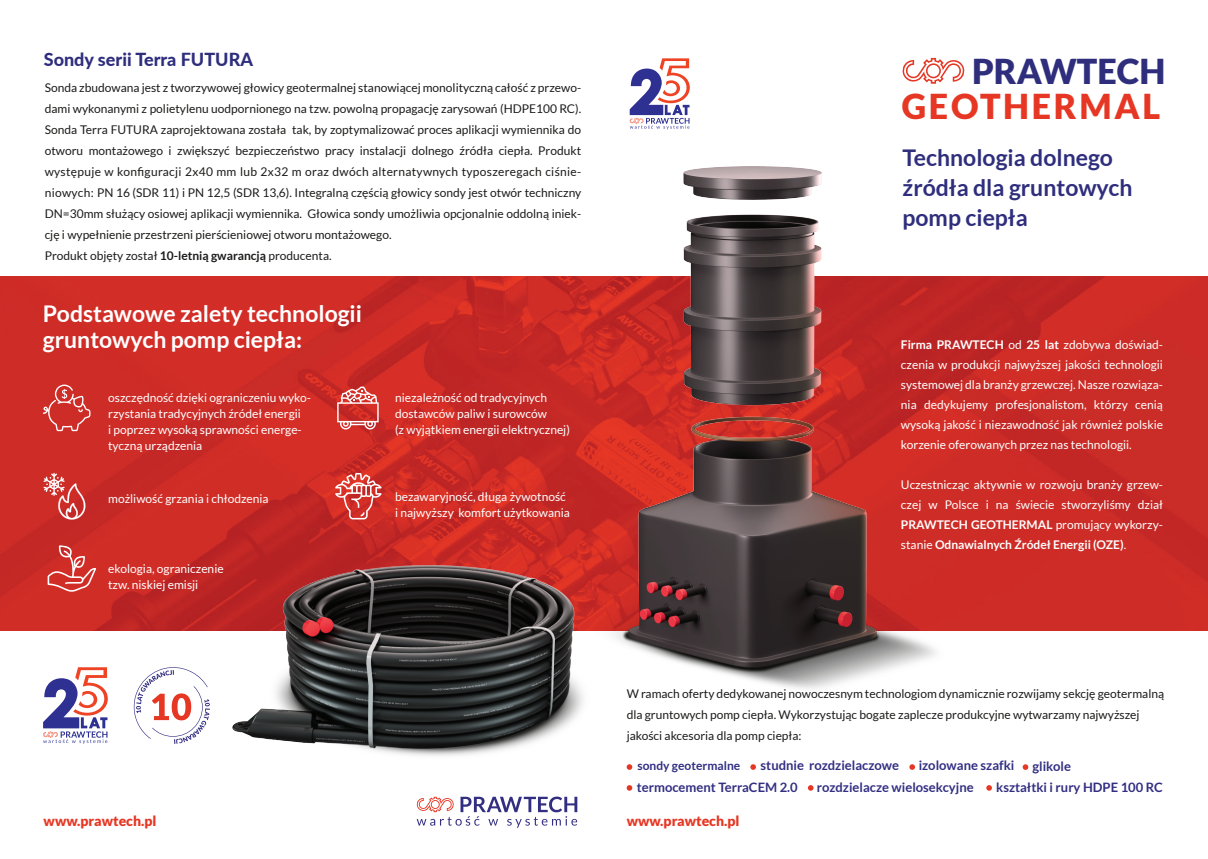
<style>
.page{position:relative;width:1208px;height:859px;background:#fff}
.page>*{position:absolute;margin:0;border:0;box-sizing:border-box;transform-origin:0 0}
.t1{font:900 34.3px "Lato";letter-spacing:.075em;color:#e63724}
.t2{font:900 34.3px "Lato";color:#2f2e7d}
.t3{font:700 23px/26px "Lato";color:#fff}
.t4{font:700 23px/30px "Lato";color:#2f2e7d}
.t5{font:800 18px "Lato";color:#2f2e7d}
.t6{font:900 14px "Lato";color:#e63724}
.t7{font:700 13px "Lato";color:#322e82}
.t8{font:12px/21px "Lato";color:#1b1b1a}
.t9{font:12px/20px "Lato";color:#fff}
.t10{font:700 12px "Lato";color:#322e82}
.s1{font-weight:700}
</style>
<div class="page">
<svg style="left:416px;top:796px;width:161px;height:32px"></svg>
<svg style="left:902px;top:58px;width:63px;height:26px"></svg>
<svg style="left:750px;top:764px;width:6px;height:6px"></svg>
<svg style="left:909px;top:764px;width:6px;height:6px"></svg>
<svg style="left:986px;top:785px;width:6px;height:6px"></svg>
<svg style="left:808px;top:785px;width:5px;height:6px"></svg>
<svg style="left:1022px;top:764px;width:6px;height:6px"></svg>
<svg style="left:134px;top:671px;width:22px;height:68px"></svg>
<img style="left:0;top:277px;width:1208px;height:354px">
<svg style="left:43px;top:385px;width:47px;height:46px;background:#d34945"></svg>
<svg style="left:337px;top:387px;width:42px;height:43px;background:#d9625e"></svg>
<svg style="left:43px;top:473px;width:42px;height:47px;background:#d55653"></svg>
<svg style="left:335px;top:473px;width:46px;height:46px;background:#db5e59"></svg>
<img style="left:590px;top:166px;width:354px;height:523px">
<svg style="left:48px;top:545px;width:48px;height:47px;background:#d7504b"></svg>
<img style="left:156px;top:520px;width:536px;height:271px">
<svg style="left:629px;top:58px;width:61px;height:71px"></svg>
<svg style="left:43px;top:667px;width:65px;height:77px"></svg>
<h3 class="t5" style="left:44px;top:46px;width:211px">Sondy serii Terra FUTURA</h3>
<p class="t8" style="left:45px;top:77px;width:538px">Sonda zbudowana jest z tworzywowej głowicy geotermalnej stanowiącej monolityczną całość z przewo&shy;dami wykonanymi z polietylenu uodpornionego na tzw. powolną propagację zarysowań (HDPE100 RC).<br>Sonda Terra FUTURA zaprojektowana została tak, by zoptymalizować proces aplikacji wymiennika do otworu montażowego i zwiększyć bezpieczeństwo pracy instalacji dolnego źródła ciepła. Produkt występuje w konfiguracji 2x40 mm lub 2x32 m oraz dwóch alternatywnych typoszeregach ciśnie&shy;niowych: PN 16 (SDR 11) i PN 12,5 (SDR 13,6). Integralną częścią głowicy sondy jest otwór techniczny DN=30mm służący osiowej aplikacji wymiennika. Głowica sondy umożliwia opcjonalnie oddolną iniek&shy;cję i wypełnienie przestrzeni pierścieniowej otworu montażowego.<br>Produkt objęty został <span class="s1">10-letnią gwarancją</span> producenta.</p>
<h2 class="t3" style="left:43px;top:300px;width:321px">Podstawowe zalety technologii gruntowych pomp ciepła:</h2>
<p class="t9" style="left:108px;top:389px;width:204px;line-height:16px">oszczędność dzięki ograniczeniu wyko&shy;rzystania tradycyjnych źródeł energii<br>i poprzez wysoką sprawności energe&shy;tyczną urządzenia</p>
<p class="t9" style="left:395px;top:389px;width:176px;line-height:16px">niezależność od tradycyjnych dostawców paliw i surowców<br>(z wyjątkiem energii elektrycznej)</p>
<p class="t9" style="left:108px;top:488px;width:162px">możliwość grzania i chłodzenia</p>
<p class="t9" style="left:395px;top:489px;width:176px;line-height:16px">bezawaryjność, długa żywotność i najwyższy komfort użytkowania</p>
<p class="t9" style="left:108px;top:561px;width:117px;line-height:16px">ekologia, ograniczenie tzw. niskiej emisji</p>
<h1 class="t2" style="left:972px;top:51px;width:195px">PRAWTECH</h1>
<h1 class="t1" style="left:902px;top:86px;width:260px">GEOTHERMAL</h1>
<h2 class="t4" style="left:902px;top:142px;width:231px">Technologia dolnego źródła dla gruntowych pomp ciepła</h2>
<p class="t9" style="left:901px;top:335px;width:264px;text-align:justify"><span class="s1">Firma PRAWTECH</span> od <span class="s1">25 lat</span> zdobywa doświad&shy;czenia w produkcji najwyższej jakości technologii systemowej dla branży grzewczej. Nasze rozwiąza&shy;nia dedykujemy profesjonalistom, którzy cenią wysoką jakość i niezawodność jak również polskie korzenie oferowanych przez nas technologii.</p>
<p class="t9" style="left:901px;top:475px;width:264px;text-align:justify">Uczestnicząc aktywnie w rozwoju branży grzew&shy;czej w Polsce i na świecie stworzyliśmy dział <span class="s1">PRAWTECH GEOTHERMAL</span> promujący wykorzy&shy;stanie <span class="s1">Odnawialnych Źródeł Energii (OZE)</span>.</p>
<p class="t8" style="left:626px;top:683px;width:539px">W ramach oferty dedykowanej nowoczesnym technologiom dynamicznie rozwijamy sekcję geotermalną dla gruntowych pomp ciepła. Wykorzystując bogate zaplecze produkcyjne wytwarzamy najwyższej jakości akcesoria dla pomp ciepła:</p>
<p class="t10" style="left:637px;top:759px;width:104px">sondy geotermalne</p>
<p class="t7" style="left:760px;top:758px;width:140px">studnie rozdzielaczowe</p>
<p class="t7" style="left:918px;top:758px;width:97px">izolowane szafki</p>
<p class="t7" style="left:637px;top:779px;width:162px">termocement TerraCEM 2.0</p>
<p class="t7" style="left:816px;top:780px;width:158px">rozdzielacze wielosekcyjne</p>
<p class="t7" style="left:996px;top:780px;width:168px">kształtki i rury HDPE 100 RC</p>
<p class="t7" style="left:1032px;top:759px;width:40px">glikole</p>
<p class="t6" style="left:44px;top:812px;width:114px">www.prawtech.pl</p>
<p class="t6" style="left:626px;top:812px;width:114px">www.prawtech.pl</p>
</div>
